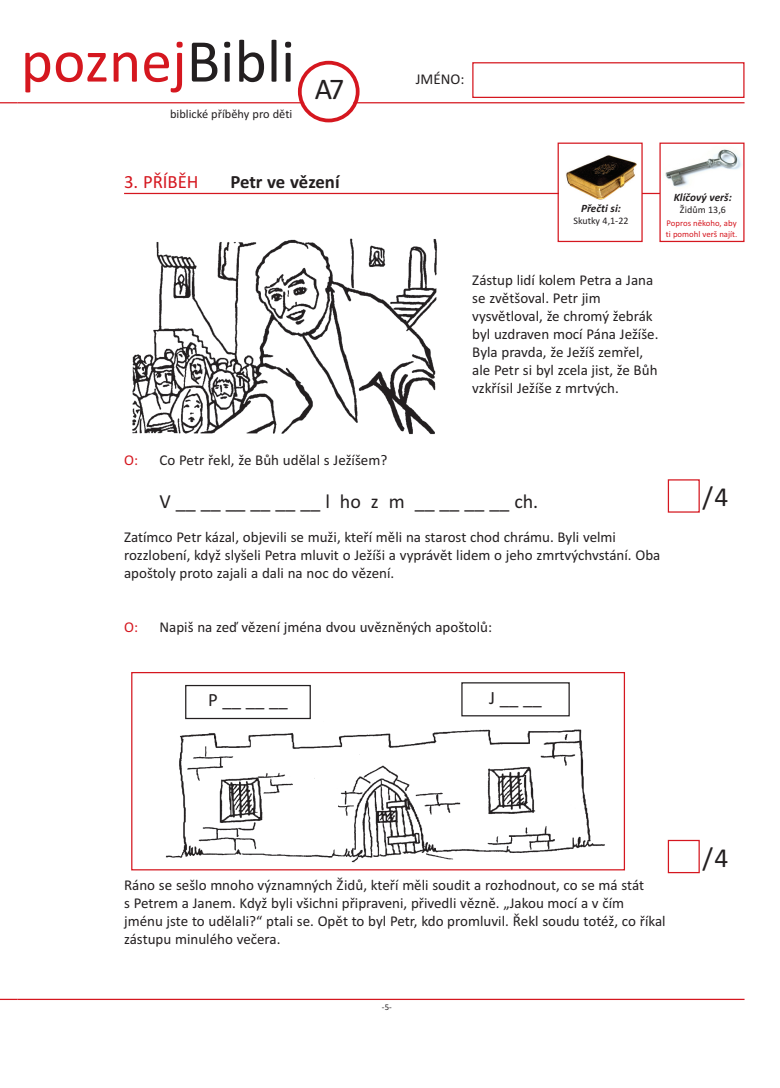
<style>
.page{position:relative;width:780px;height:1088px;background:#fff}
.page>*{position:absolute;margin:0;border:0;box-sizing:border-box;transform-origin:0 0}
.t1{font:61.5px "Calibri";color:#d5171f}
.t2{font:30.12px "Calibri";color:#231f20}
.t3{font:27.5px "Calibri";color:#231f20}
.t4{font:20px "Calibri";color:#231f20}
.t5{font:700 18.75px "Calibri";color:#231f20}
.t6{font:18.75px "Calibri";color:#231f20}
.t7{font:18.75px "Calibri";color:#d5171f}
.t8{font:15px/18px "Calibri";color:#231f20}
.t9{font:15px "Calibri";color:#d5171f}
.t10{font:12.38px "Calibri";color:#231f20}
.t11{font:italic 700 11.25px "Calibri";color:#231f20}
.t12{font:10px "Calibri";color:#231f20}
.t13{font:8.75px/10.5px "Calibri";color:#d5171f}
.t14{font:8.75px "Calibri";color:#231f20}
.s1{color:#231f20}
</style>
<div class="page">
<hr style="left:18px;top:102px;width:726px;height:1px;background:#d5171f">
<div style="left:472px;top:62px;width:272px;height:36px;border:1px solid #d5171f"></div>
<svg style="left:298px;top:61px;width:61px;height:61px"></svg>
<hr style="left:18px;top:999px;width:726px;height:1px;background:#d5171f">
<hr style="left:124px;top:193px;width:539px;height:1px;background:#d5171f">
<div style="left:558px;top:144px;width:83px;height:97px;background:#fff"></div>
<div style="left:557px;top:143px;width:85px;height:99px;border:1px solid #d5171f"></div>
<img style="left:566px;top:155px;width:70px;height:45px">
<svg style="left:0;top:999px;width:18px;height:1px"></svg>
<svg style="left:0;top:102px;width:18px;height:1px"></svg>
<div style="left:660px;top:144px;width:83px;height:97px;background:#fff"></div>
<div style="left:659px;top:143px;width:85px;height:99px;border:1px solid #d5171f"></div>
<img style="left:665px;top:149px;width:77px;height:38px">
<img style="left:132px;top:238px;width:305px;height:197px">
<img style="left:165px;top:719px;width:440px;height:144px">
<div style="left:131px;top:672px;width:494px;height:198px;border:1px solid #d5171f"></div>
<div style="left:185px;top:685px;width:126px;height:34px;border:1px solid #231f20"></div>
<div style="left:461px;top:682px;width:108px;height:34px;border:1px solid #231f20"></div>
<div style="left:667px;top:840px;width:32px;height:33px;border:1px solid #d5171f"></div>
<h1 class="t1" style="left:21px;top:24px;width:276px">poznej<span class="s1">bibli</span></h1>
<p class="t10" style="left:170px;top:106px;width:124px">biblické příběhy pro děti</p>
<h2 class="t2" style="left:315px;top:71px;width:31px">A7</h2>
<p class="t7" style="left:124px;top:171px;width:76px">3. Příběh</p>
<p class="t5" style="left:230px;top:171px;width:111px">Petr ve vězení</p>
<p class="t8" style="left:416px;top:70px;width:50px">JmÉNO:</p>
<p class="t11" style="left:581px;top:201px;width:41px">Přečti si:</p>
<p class="t12" style="left:573px;top:215px;width:57px">Skutky 4,1-22</p>
<p class="t11" style="left:673px;top:190px;width:59px">Klíčový verš:</p>
<p class="t12" style="left:679px;top:204px;width:48px">Židům 13,6</p>
<p class="t13" style="left:666px;top:218px;width:73px">Popros někoho, aby ti pomohl verš najít.</p>
<p class="t8" style="left:472px;top:271px;width:188px">Zástup lidí kolem Petra a Jana se zvětšoval. Petr jim vysvětloval, že chromý žebrák byl uzdraven mocí Pána Ježíše. byla pravda, že Ježíš zemřel, ale Petr si byl zcela jist, že bůh vzkřísil Ježíše z mrtvých.</p>
<p class="t9" style="left:124px;top:451px;width:15px">O:</p>
<p class="t8" style="left:159px;top:451px;width:229px">Co Petr řekl, že bůh udělal s Ježíšem?</p>
<h3 class="t4" style="left:159px;top:489px;width:380px">V____________l ho z m ________ch.</h3>
<p class="t8" style="left:124px;top:528px;width:537px">Zatímco Petr kázal, objevili se muži, kteří měli na starost chod chrámu. byli velmi rozzlobení, když slyšeli Petra mluvit o Ježíši a vyprávět lidem o jeho zmrtvýchvstání. Oba apoštoly proto zajali a dali na noc do vězení.</p>
<p class="t9" style="left:124px;top:618px;width:15px">O:</p>
<p class="t8" style="left:159px;top:618px;width:334px">Napiš na zeď vězení jména dvou uvězněných apoštolů:</p>
<p class="t6" style="left:208px;top:689px;width:81px">P __ __ __</p>
<p class="t6" style="left:489px;top:686px;width:54px">J __ __</p>
<h3 class="t3" style="left:702px;top:481px;width:27px">/4</h3>
<p class="t8" style="left:124px;top:875px;width:543px">Ráno se sešlo mnoho významných Židů, kteří měli soudit a rozhodnout, co se má stát<br>s Petrem a Janem. Když byli všichni připraveni, přivedli vězně. „Jakou mocí a v čím jménu jste to udělali?“ ptali se. Opět to byl Petr, kdo promluvil. řekl soudu totéž, co říkal zástupu minulého večera.</p>
<p class="t14" style="left:382px;top:1001px;width:11px">-5-</p>
<h3 class="t3" style="left:702px;top:841px;width:27px">/4</h3>
</div>
